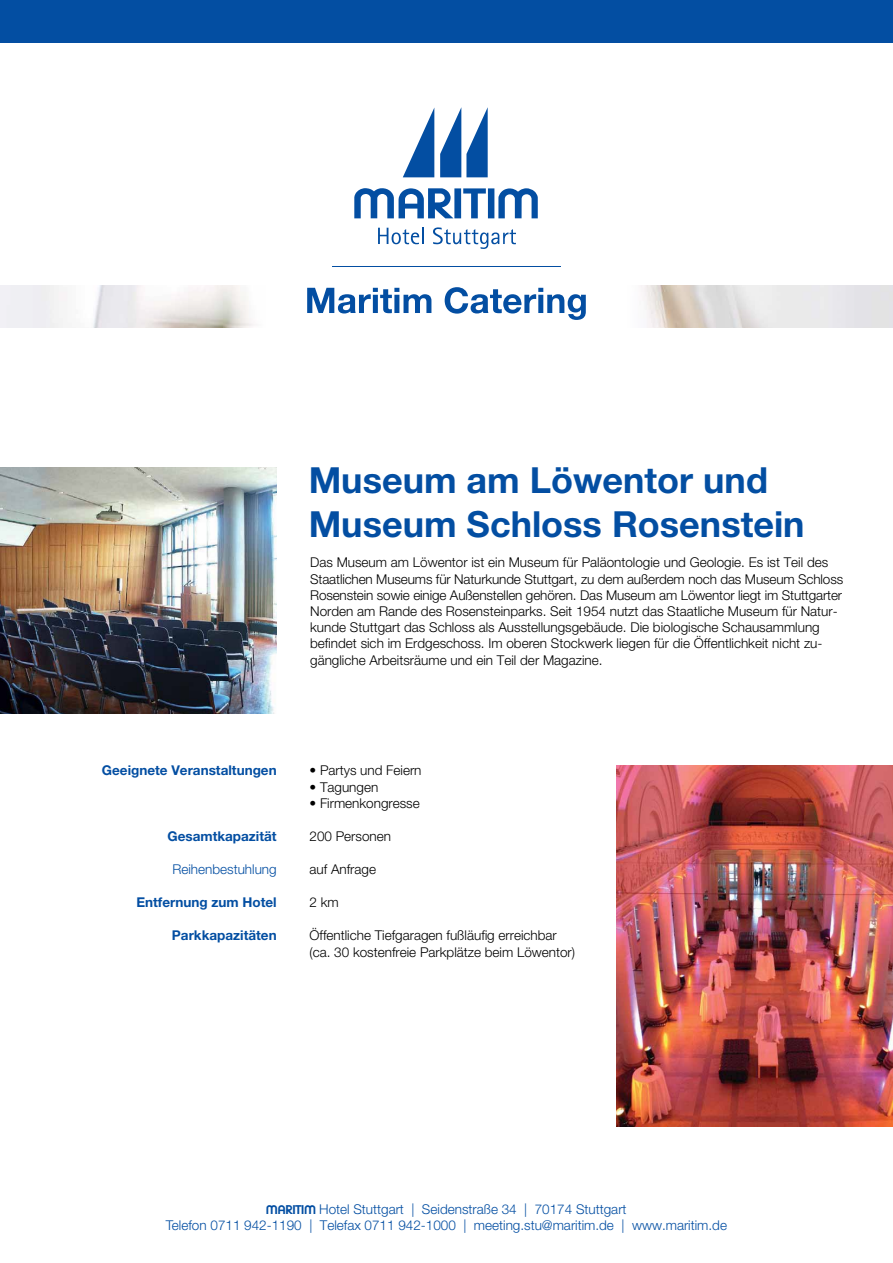
<style>
.page{position:relative;width:893px;height:1263px;background:#fff}
.page>*{position:absolute;margin:0;border:0;box-sizing:border-box;transform-origin:0 0}
.t1{font:700 36px/43.2px "Helvetica Neue LT Pro";color:#034ea2}
.t2{font:300 13.5px/16.2px "Helvetica Neue LT Pro";color:#000}
.t3{font:300 13.5px/16.2px "Helvetica Neue LT Pro";color:#034ea2;text-align:center}
.t4{font:700 13.5px "Helvetica Neue LT Pro";color:#034ea2}
.s1{font-family:"Maritim Plain";font-weight:400}
</style>
<div class="page">
<div style="left:0;top:0;width:893px;height:43px;background:#034ea2"></div>
<img style="left:0;top:468px;width:277px;height:245px">
<img style="left:617px;top:765px;width:276px;height:362px">
<img style="left:0;top:285px;width:893px;height:43px">
<div style="left:236px;top:280px;width:421px;height:59px;background:#fff"></div>
<hr style="left:332px;top:266px;width:229px;height:1px;background:#034ea2">
<svg style="left:307px;top:288px;width:124px;height:25px"></svg>
<svg style="left:445px;top:287px;width:141px;height:33px"></svg>
<svg style="left:403px;top:108px;width:31px;height:69px"></svg>
<svg style="left:440px;top:107px;width:48px;height:70px"></svg>
<svg style="left:354px;top:188px;width:184px;height:30px"></svg>
<svg style="left:378px;top:228px;width:46px;height:16px"></svg>
<svg style="left:433px;top:227px;width:83px;height:22px"></svg>
<h1 class="t1" style="left:309px;top:458px;width:497px">Museum am Löwentor und<br>Museum Schloss Rosenstein</h1>
<p class="t2" style="left:310px;top:554px;width:534px">Das Museum am Löwentor ist ein Museum für Paläontologie und Geologie. Es ist Teil des Staatlichen Museums für Naturkunde Stuttgart, zu dem außerdem noch das Museum Schloss Rosenstein sowie einige Außenstellen gehören. Das Museum am Löwentor liegt im Stuttgarter Norden am Rande des Rosensteinparks. Seit 1954 nutzt das Staatliche Museum für Natur&shy;kunde Stuttgart das Schloss als Ausstellungsgebäude. Die biologische Schausammlung befindet sich im Erdgeschoss. Im oberen Stockwerk liegen für die Öffentlichkeit nicht zu&shy;gängliche Arbeitsräume und ein Teil der Magazine.</p>
<p class="t4" style="left:102px;top:762px;width:176px">Geeignete Veranstaltungen</p>
<p class="t4" style="left:167px;top:828px;width:111px">Gesamtkapazität</p>
<p class="t3" style="left:172px;top:861px;width:106px">Reihenbestuhlung</p>
<p class="t4" style="left:136px;top:894px;width:142px">Entfernung zum Hotel</p>
<p class="t4" style="left:172px;top:927px;width:106px">Parkkapazitäten</p>
<p class="t2" style="left:309px;top:762px;width:114px">• Partys und Feiern</p>
<p class="t2" style="left:309px;top:778px;width:70px">• Tagungen</p>
<p class="t2" style="left:309px;top:795px;width:112px">• Firmenkongresse</p>
<p class="t2" style="left:309px;top:828px;width:83px">200 Personen</p>
<p class="t2" style="left:309px;top:861px;width:68px">auf Anfrage</p>
<p class="t2" style="left:309px;top:894px;width:31px">2 km</p>
<p class="t2" style="left:309px;top:927px;width:267px">Öffentliche Tiefgaragen fußläufig erreichbar (ca. 30 kostenfreie Parkplätze beim Löwentor)</p>
<p class="t3" style="left:166px;top:1200px;width:563px"><span class="s1">M</span> Hotel Stuttgart | Seidenstraße 34 | 70174 Stuttgart<br>Telefon 0711 942-1190 | Telefax 0711 942-1000 | meeting.stu@maritim.de | www.maritim.de</p>
</div>
